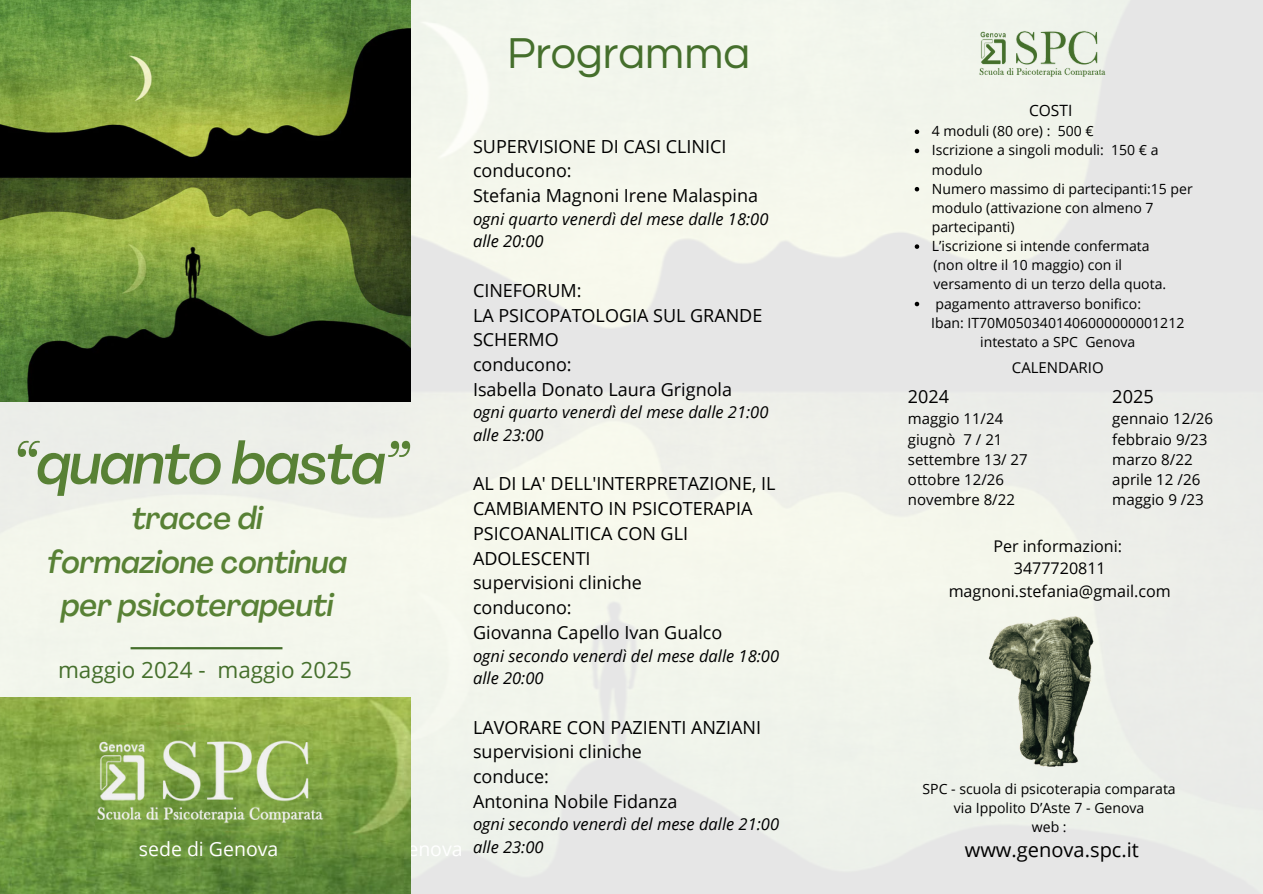
<style>
.page{position:relative;width:1263px;height:894px;background:#fff}
.page>*{position:absolute;margin:0;border:0;box-sizing:border-box;transform-origin:0 0}
.t1{font:italic 500 58.5px "Agrandir";letter-spacing:-.02em;color:#588135}
.t2{font:45px "Questrial";color:#456f2c}
.t3{font:italic 500 31.65px/43.8px "Agrandir";color:#588135;text-align:center}
.t4{font:22.5px "Open Sans";color:#456f2c}
.t5{font:20.1px "Open Sans";color:#000}
.t6{font:19.5px "Open Sans";color:#fff}
.t7{font:18.15px "Open Sans";color:#000}
.t8{font:18px/24.8px "Open Sans";color:#000}
.t9{font:italic 16.5px/22.5px "Open Sans";color:#000}
.t10{font:16.05px "Open Sans";color:#000}
.t11{font:15.6px "Open Sans";color:#000}
.t12{font:15.15px "Open Sans";color:#000}
.t13{font:15px "Open Sans";color:#000}
.t14{font:14.1px/19.2px "Open Sans";color:#000}
</style>
<div class="page">
<img style="left:0;top:0;width:411px;height:402px">
<hr style="left:131px;top:647px;width:151px;height:2px;background:#456f2c">
<img style="left:978px;top:29px;width:131px;height:49px">
<img style="left:987px;top:603px;width:109px;height:170px">
<svg style="left:915px;top:129px;width:4px;height:5px"></svg>
<svg style="left:915px;top:149px;width:4px;height:4px"></svg>
<svg style="left:915px;top:187px;width:4px;height:4px"></svg>
<svg style="left:915px;top:244px;width:4px;height:5px"></svg>
<svg style="left:915px;top:302px;width:4px;height:4px"></svg>
<img style="left:0;top:697px;width:411px;height:196px">
<img style="left:94px;top:735px;width:237px;height:90px">
<p class="t1" style="left:13px;top:439px;width:397px">“quanto basta”</p>
<p class="t3" style="left:48px;top:498px;width:301px">tracce di formazione continua per psicoterapeuti</p>
<p class="t4" style="left:58px;top:654px;width:295px">maggio 2024 - maggio 2025</p>
<p class="t6" style="left:139px;top:835px;width:141px">sede di Genova</p>
<p class="t2" style="left:507px;top:31px;width:245px">Programma</p>
<h1 class="t8" style="left:473px;top:133px;width:255px">SUPERVISIONE DI CASI CLINICI</h1>
<h3 class="t8" style="left:473px;top:158px;width:100px">conducono:</h3>
<h4 class="t8" style="left:473px;top:183px;width:287px">Stefania Magnoni Irene Malaspina</h4>
<p class="t9" style="left:473px;top:207px;width:297px">ogni quarto venerdì del mese dalle 18:00 alle 20:00</p>
<p class="t8" style="left:473px;top:277px;width:110px">CINEFORUM:</p>
<h5 class="t8" style="left:473px;top:302px;width:291px">LA PSICOPATOLOGIA SUL GRANDE<br>SCHERMO</h5>
<h5 class="t8" style="left:473px;top:351px;width:261px">conducono:<br>Isabella Donato Laura Grignola</h5>
<h5 class="t9" style="left:473px;top:400px;width:297px">ogni quarto venerdì del mese dalle 21:00 alle 23:00</h5>
<h5 class="t8" style="left:473px;top:471px;width:304px">AL DI LA' DELL'INTERPRETAZIONE, IL<br>CAMBIAMENTO IN PSICOTERAPIA<br>PSICOANALITICA CON GLI<br>ADOLESCENTI<br>supervisioni cliniche<br>conducono:</h5>
<h2 class="t8" style="left:473px;top:619px;width:251px">Giovanna Capello Ivan Gualco</h2>
<p class="t9" style="left:473px;top:643px;width:308px">ogni secondo venerdì del mese dalle 18:00 alle 20:00</p>
<p class="t8" style="left:473px;top:714px;width:290px">LAVORARE CON PAZIENTI ANZIANI supervisioni cliniche<br>conduce:<br>Antonina Nobile Fidanza</p>
<p class="t9" style="left:473px;top:812px;width:308px">ogni secondo venerdì del mese dalle 21:00 alle 23:00</p>
<p class="t11" style="left:1029px;top:99px;width:45px">COSTI</p>
<p class="t14" style="left:932px;top:121px;width:163px">4 moduli (80 ore) : 500 €</p>
<p class="t14" style="left:932px;top:140px;width:228px">Iscrizione a singoli moduli: 150 € a modulo</p>
<p class="t14" style="left:932px;top:178px;width:262px">Numero massimo di partecipanti:15 per modulo (attivazione con almeno 7 partecipanti)</p>
<p class="t14" style="left:932px;top:236px;width:219px">L’iscrizione si intende confermata</p>
<p class="t14" style="left:933px;top:255px;width:190px">(non oltre il 10 maggio) con il</p>
<p class="t14" style="left:933px;top:274px;width:234px">versamento di un terzo della quota.</p>
<h6 class="t14" style="left:935px;top:293px;width:207px">pagamento attraverso bonifico:</h6>
<p class="t14" style="left:931px;top:312px;width:255px">Iban: IT70M0503401406000000001212</p>
<p class="t14" style="left:980px;top:331px;width:157px">intestato a SPC Genova</p>
<p class="t13" style="left:1012px;top:357px;width:93px">CALENDARIO</p>
<p class="t8" style="left:908px;top:383px;width:43px">2024</p>
<p class="t13" style="left:908px;top:408px;width:97px">maggio 11/24</p>
<p class="t13" style="left:908px;top:428px;width:96px">giugnò 7 / 21</p>
<p class="t13" style="left:908px;top:448px;width:121px">settembre 13/ 27</p>
<p class="t13" style="left:908px;top:469px;width:98px">ottobre 12/26</p>
<p class="t13" style="left:908px;top:489px;width:108px">novembre 8/22</p>
<p class="t7" style="left:1112px;top:383px;width:43px">2025</p>
<p class="t12" style="left:1112px;top:408px;width:102px">gennaio 12/26</p>
<p class="t12" style="left:1112px;top:428px;width:97px">febbraio 9/23</p>
<p class="t12" style="left:1112px;top:448px;width:82px">marzo 8/22</p>
<p class="t12" style="left:1112px;top:468px;width:90px">aprile 12 /26</p>
<p class="t12" style="left:1112px;top:489px;width:93px">maggio 9 /23</p>
<p class="t10" style="left:993px;top:535px;width:130px">Per informazioni:</p>
<p class="t10" style="left:1014px;top:557px;width:93px">3477720811</p>
<p class="t10" style="left:949px;top:579px;width:224px">magnoni.stefania@gmail.com</p>
<p class="t14" style="left:922px;top:778px;width:255px">SPC - scuola di psicoterapia comparata</p>
<p class="t14" style="left:954px;top:797px;width:192px">via Ippolito D’Aste 7 - Genova</p>
<p class="t14" style="left:1032px;top:816px;width:36px">web :</p>
<h5 class="t5" style="left:965px;top:835px;width:176px">www.genova.spc.it</h5>
</div>
